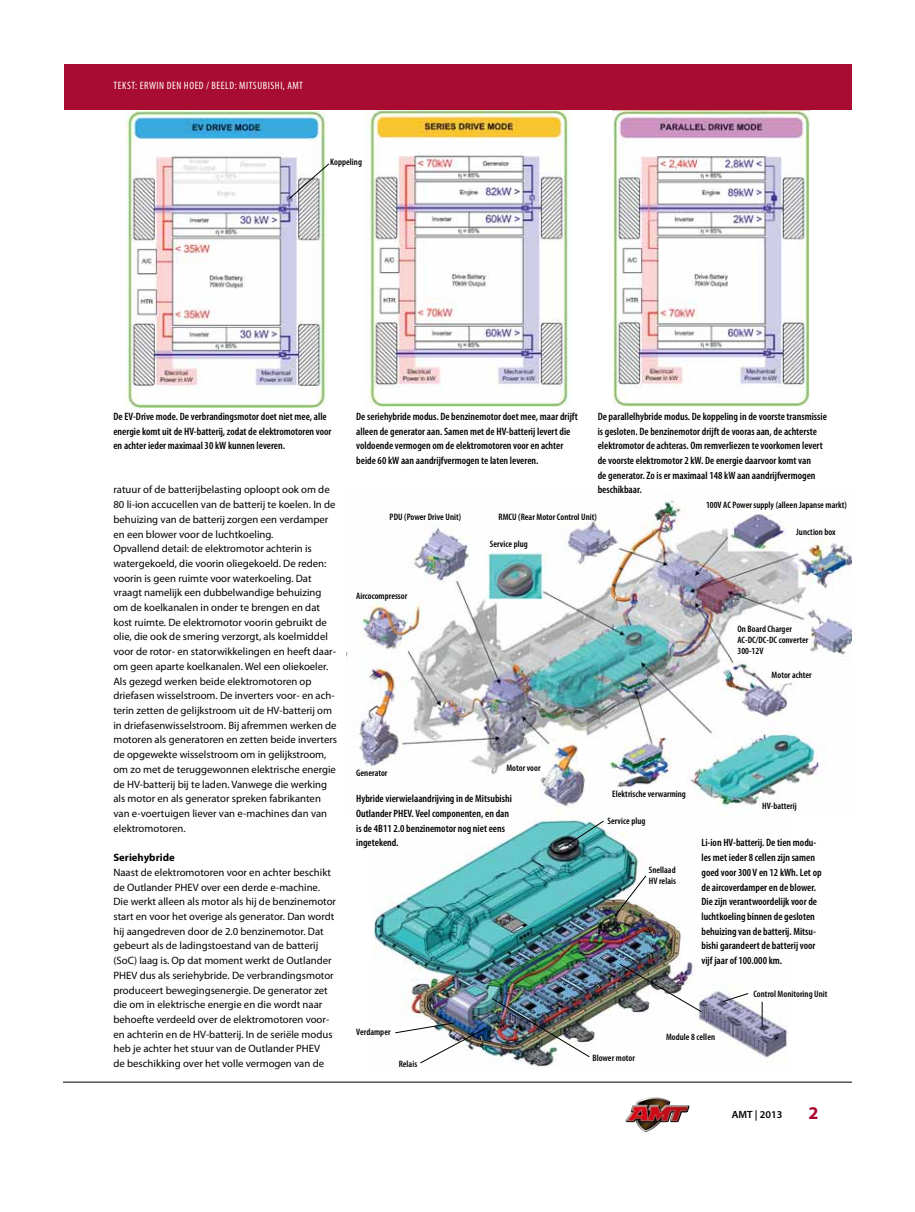
<style>
.page{position:relative;width:915px;height:1212px;background:#fff}
.page>*{position:absolute;margin:0;border:0;box-sizing:border-box;transform-origin:0 0}
.t1{font:700 18px "Myriad Pro";color:#aa052e}
.t2{font:700 16.05px "Myriad Pro";color:#a80c31}
.t3{font:10.65px/14.7px "Myriad Pro";color:#000}
.t4{font:600 condensed 10.65px/14.7px "Myriad Pro";color:#000}
.t5{font:condensed 10.65px "Myriad Pro";letter-spacing:.05em;color:#fff}
.t6{font:700 10.65px "Myriad Pro";color:#000}
.t7{font:600 10.5px "Myriad Pro";color:#000}
.t8{font:600 condensed 9.3px/11.2px "Myriad Pro";letter-spacing:.005em;color:#000}
</style>
<div class="page">
<img style="left:625px;top:1097px;width:64px;height:35px">
<hr style="left:64px;top:1082px;width:786px;height:1px;background:#000">
<div style="left:64px;top:64px;width:786px;height:46px;background:#a80c31"></div>
<img style="left:346px;top:500px;width:504px;height:315px">
<img style="left:372px;top:817px;width:415px;height:252px">
<img style="left:125px;top:112px;width:201px;height:296px">
<img style="left:365px;top:111px;width:205px;height:296px">
<img style="left:612px;top:111px;width:197px;height:296px">
<svg style="left:563px;top:820px;width:41px;height:27px"></svg>
<img style="left:394px;top:997px;width:196px;height:67px">
<svg style="left:613px;top:875px;width:33px;height:42px"></svg>
<img style="left:618px;top:963px;width:84px;height:50px">
<svg style="left:722px;top:993px;width:26px;height:9px"></svg>
<svg style="left:761px;top:1002px;width:1px;height:25px"></svg>
<svg style="left:287px;top:163px;width:43px;height:37px"></svg>
<p class="t5" style="left:113px;top:79px;width:191px">TEKST: ERWIN DEN HOED / BEELD: MITSUBISHI, AMT</p>
<p class="t8" style="left:330px;top:156px;width:33px">Koppeling</p>
<p class="t4" style="left:113px;top:409px;width:219px">De EV-Drive mode. De verbrandingsmotor doet niet mee, alle energie komt uit de HV-batterij, zodat de elektromotoren voor en achter ieder maximaal 30 kW kunnen leveren.</p>
<p class="t4" style="left:356px;top:409px;width:223px">De seriehybride modus. De benzinemotor doet mee, maar drijft alleen de generator aan. Samen met de HV-batterij levert die voldoende vermogen om de elektromotoren voor en achter beide 60 kW aan aandrijfvermogen te laten leveren.</p>
<p class="t4" style="left:597px;top:409px;width:231px">De parallelhybride modus. De koppeling in de voorste transmissie is gesloten. De benzinemotor drijft de vooras aan, de achterste elektromotor de achteras. Om remverliezen te voorkomen levert de voorste elektromotor 2 kW. De energie daarvoor komt van<br>de generator. Zo is er maximaal 148 kW aan aandrijfvermogen beschikbaar.</p>
<p class="t3" style="left:113px;top:482px;width:225px">ratuur of de batterijbelasting oploopt ook om de 80 li-ion accucellen van de batterij te koelen. In de behuizing van de batterij zorgen een verdamper en een blower voor de luchtkoeling.<br>Opvallend detail: de elektromotor achterin is watergekoeld, die voorin oliegekoeld. De reden: voorin is geen ruimte voor waterkoeling. Dat vraagt namelijk een dubbelwandige behuizing om de koelkanalen in onder te brengen en dat kost ruimte. De elektromotor voorin gebruikt de olie, die ook de smering verzorgt, als koelmiddel voor de rotor- en statorwikkelingen en heeft daar&shy;om geen aparte koelkanalen. Wel een oliekoeler.<br>Als gezegd werken beide elektromotoren op driefasen wisselstroom. De inverters voor- en ach&shy;terin zetten de gelijkstroom uit de HV-batterij om in driefasenwisselstroom. Bij afremmen werken de motoren als generatoren en zetten beide inverters de opgewekte wisselstroom om in gelijkstroom, om zo met de teruggewonnen elektrische energie de HV-batterij bij te laden. Vanwege die werking als motor en als generator spreken fabrikanten van e-voertuigen liever van e-machines dan van elektromotoren.</p>
<p class="t6" style="left:113px;top:850px;width:63px">Seriehybride</p>
<p class="t3" style="left:113px;top:865px;width:224px">Naast de elektromotoren voor en achter beschikt de Outlander PHEV over een derde e-machine.<br>Die werkt alleen als motor als hij de benzinemotor start en voor het overige als generator. Dan wordt hij aangedreven door de 2.0 benzinemotor. Dat gebeurt als de ladingstoestand van de batterij (SoC) laag is. Op dat moment werkt de Outlander PHEV dus als seriehybride. De verbrandingsmotor produceert bewegingsenergie. De generator zet die om in elektrische energie en die wordt naar behoefte verdeeld over de elektromotoren voor&shy;en achterin en de HV-batterij. In de seriële modus heb je achter het stuur van de Outlander PHEV<br>de beschikking over het volle vermogen van de</p>
<p class="t8" style="left:705px;top:499px;width:142px">100V AC Power supply (alleen Japanse markt)</p>
<p class="t8" style="left:796px;top:526px;width:41px">Junction box</p>
<p class="t8" style="left:389px;top:511px;width:73px">PDU (Power Drive Unit)</p>
<p class="t8" style="left:498px;top:511px;width:100px">RMCU (Rear Motor Control Unit)</p>
<p class="t8" style="left:489px;top:538px;width:40px">Service plug</p>
<p class="t8" style="left:356px;top:591px;width:53px">Aircocompressor</p>
<p class="t8" style="left:737px;top:623px;width:72px">On Board Charger<br>AC-DC/DC-DC converter<br>300-12V</p>
<p class="t8" style="left:771px;top:670px;width:42px">Motor achter</p>
<p class="t8" style="left:506px;top:762px;width:36px">Motor voor</p>
<p class="t8" style="left:356px;top:767px;width:33px">Generator</p>
<p class="t8" style="left:612px;top:788px;width:75px">Elektrische verwarming</p>
<p class="t4" style="left:356px;top:791px;width:157px">Hybride vierwielaandrijving in de Mitsubishi Outlander PHEV. Veel componenten, en dan is de 4B11 2.0 benzinemotor nog niet eens ingetekend.</p>
<p class="t8" style="left:761px;top:801px;width:36px">HV-batterij</p>
<p class="t8" style="left:607px;top:815px;width:40px">Service plug</p>
<p class="t4" style="left:701px;top:836px;width:122px">Li-ion HV-batterij. De tien modu&shy;les met ieder 8 cellen zijn samen goed voor 300 V en 12 kWh. Let op de aircoverdamper en de blower.<br>Die zijn verantwoordelijk voor de luchtkoeling binnen de gesloten behuizing van de batterij. Mitsu&shy;bishi garandeert de batterij voor vijf jaar of 100.000 km.</p>
<p class="t8" style="left:648px;top:864px;width:29px">Snellaad<br>HV relais</p>
<p class="t8" style="left:753px;top:988px;width:76px">Control Monitoring Unit</p>
<p class="t8" style="left:356px;top:1027px;width:36px">Verdamper</p>
<p class="t8" style="left:665px;top:1031px;width:51px">Module 8 cellen</p>
<p class="t8" style="left:592px;top:1053px;width:44px">Blower motor</p>
<p class="t8" style="left:398px;top:1058px;width:20px">Relais</p>
<p class="t8" style="left:747px;top:1103px;width:36px">AMT | 2013</p>
<h2 class="t2" style="left:804px;top:1095px;width:19px">59</h2>
<h1 class="t1" style="left:808px;top:1101px;width:11px">2</h1>
<p class="t7" style="left:731px;top:1107px;width:52px">AMT | 2013</p>
</div>
